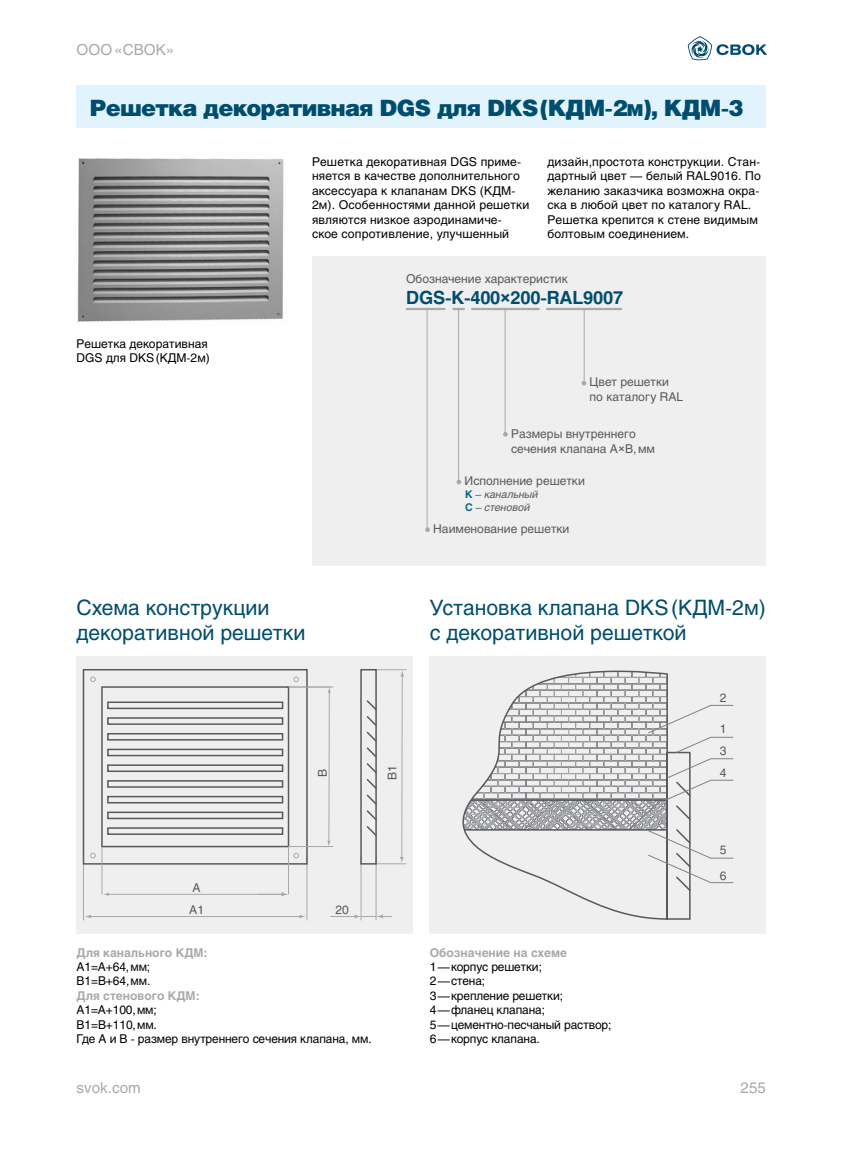
<style>
.page{position:relative;width:851px;height:1149px;background:#fff}
.page>*{position:absolute;margin:0;border:0;box-sizing:border-box;transform-origin:0 0}
.t1{font:22.5px "Helios Black C";letter-spacing:-.035em;color:#004d6d}
.t2{font:21px/25.2px "Helios C";color:#004d6d}
.t3{font:700 18px "Helios C";letter-spacing:-.01em;color:#004d6d}
.t4{font:15px "Helios C";color:#a7a9ac}
.t5{font:12px/14.4px "Helios C";letter-spacing:.01em;color:#000}
.t6{font:12px/14.4px "Helios C";letter-spacing:-.01em;color:#000}
.t7{font:12px/14.4px "Helios C";color:#58595b}
.t8{font:700 12px "Helios C";color:#a7a9ac}
.t9{font:italic 10.5px/12.6px "Helios C";color:#58595b}
.s1{font-family:"Arial"}
.s2{font-weight:700;font-style:normal;color:#006787}
</style>
<div class="page">
<svg style="left:687px;top:36px;width:80px;height:25px"></svg>
<div style="left:77px;top:85px;width:688px;height:43px;background:#e1f4fd"></div>
<img style="left:77px;top:158px;width:207px;height:164px">
<div style="left:312px;top:257px;width:453px;height:309px;background:#efeff0"></div>
<svg style="left:425px;top:527px;width:5px;height:5px"></svg>
<svg style="left:503px;top:432px;width:4px;height:4px"></svg>
<svg style="left:456px;top:479px;width:5px;height:5px"></svg>
<hr style="left:407px;top:308px;width:37px;height:2px;background:#a7a9ac">
<hr style="left:472px;top:308px;width:66px;height:2px;background:#a7a9ac">
<svg style="left:453px;top:308px;width:11px;height:2px"></svg>
<hr style="left:547px;top:308px;width:74px;height:2px;background:#a7a9ac">
<hr style="left:583px;top:309px;width:1px;height:74px;background:#a7a9ac">
<hr style="left:504px;top:308px;width:1px;height:126px;background:#a7a9ac">
<hr style="left:458px;top:308px;width:1px;height:173px;background:#a7a9ac">
<hr style="left:426px;top:308px;width:1px;height:221px;background:#a7a9ac">
<svg style="left:581px;top:381px;width:5px;height:4px"></svg>
<div style="left:77px;top:656px;width:335px;height:277px;background:#efeff0"></div>
<hr style="left:401px;top:675px;width:1px;height:182px;background:#a7a9ac">
<svg style="left:400px;top:856px;width:3px;height:7px"></svg>
<svg style="left:400px;top:670px;width:4px;height:6px"></svg>
<hr style="left:376px;top:863px;width:30px;height:1px;background:#a7a9ac">
<hr style="left:376px;top:669px;width:30px;height:1px;background:#a7a9ac">
<hr style="left:328px;top:691px;width:1px;height:150px;background:#a7a9ac">
<svg style="left:327px;top:840px;width:3px;height:5px"></svg>
<svg style="left:327px;top:687px;width:4px;height:5px"></svg>
<hr style="left:285px;top:845px;width:48px;height:1px;background:#a7a9ac">
<hr style="left:286px;top:686px;width:47px;height:1px;background:#a7a9ac">
<hr style="left:90px;top:915px;width:211px;height:1px;background:#a7a9ac">
<svg style="left:299px;top:915px;width:6px;height:3px"></svg>
<svg style="left:85px;top:914px;width:6px;height:4px"></svg>
<hr style="left:108px;top:893px;width:174px;height:1px;background:#a7a9ac">
<hr style="left:306px;top:856px;width:1px;height:64px;background:#a7a9ac">
<hr style="left:360px;top:856px;width:1px;height:64px;background:#a7a9ac">
<hr style="left:375px;top:856px;width:1px;height:64px;background:#a7a9ac">
<hr style="left:83px;top:856px;width:1px;height:64px;background:#a7a9ac">
<svg style="left:83px;top:669px;width:225px;height:196px"></svg>
<svg style="left:90px;top:676px;width:209px;height:182px"></svg>
<svg style="left:366px;top:700px;width:9px;height:136px"></svg>
<div style="left:360px;top:668px;width:17px;height:196px;border:1px solid #58595b"></div>
<hr style="left:288px;top:846px;width:1px;height:48px;background:#a7a9ac">
<hr style="left:102px;top:846px;width:1px;height:48px;background:#a7a9ac">
<hr style="left:288px;top:845px;width:43px;height:1px;background:#a7a9ac">
<hr style="left:288px;top:686px;width:43px;height:1px;background:#a7a9ac">
<svg style="left:257px;top:892px;width:31px;height:4px"></svg>
<svg style="left:330px;top:914px;width:62px;height:4px"></svg>
<div style="left:430px;top:656px;width:335px;height:277px;background:#efeff0"></div>
<svg style="left:569px;top:670px;width:122px;height:249px"></svg>
<svg style="left:462px;top:671px;width:271px;height:221px"></svg>
<p class="t4" style="left:77px;top:41px;width:99px">ООО«СВОК»</p>
<h1 class="t1" style="left:89px;top:93px;width:655px">Решетка декоративная DGS для DKS(КДМ-2м), КДМ-3</h1>
<p class="t5" style="left:312px;top:154px;width:219px">Решетка декоративная DGS приме&shy;няется в качестве дополнительного аксессуара к клапанам DKS (КДМ-2м). Особенностями данной решетки являются низкое аэродинамиче&shy;ское сопротивление, улучшенный</p>
<p class="t5" style="left:547px;top:154px;width:215px">дизайн,простота конструкции. Стан&shy;дартный цвет — белый RAL9016. По желанию заказчика возможна окра&shy;ска в любой цвет по каталогу RAL.<br>Решетка крепится к стене видимым болтовым соединением.</p>
<p class="t5" style="left:77px;top:336px;width:135px">Решетка декоративная<br>DGS для DKS(КДМ-2м)</p>
<p class="t7" style="left:406px;top:271px;width:163px">Обозначение характеристик</p>
<h3 class="t3" style="left:406px;top:287px;width:218px">DGS-K-400<span class="s1">×</span>200-RAL9007</h3>
<p class="t7" style="left:589px;top:374px;width:95px">Цвет решетки по каталогу RAL</p>
<p class="t7" style="left:511px;top:426px;width:145px">Размеры внутреннего сечения клапана A<span class="s1">×</span>B,мм</p>
<p class="t7" style="left:464px;top:473px;width:122px">Исполнение решетки</p>
<p class="t9" style="left:465px;top:488px;width:75px"><span class="s2">К</span> – канальный<br><span class="s2">С</span> – стеновой</p>
<p class="t7" style="left:433px;top:521px;width:138px">Наименование решетки</p>
<h2 class="t2" style="left:77px;top:594px;width:230px">Схема конструкции декоративной решетки</h2>
<p class="t7" style="left:315px;top:776px;width:10px;rotate:-90deg">B</p>
<p class="t7" style="left:385px;top:780px;width:16px;rotate:-90deg">B1</p>
<h2 class="t2" style="left:430px;top:594px;width:337px">Установка клапана DKS(КДМ-2м) с декоративной решеткой</h2>
<p class="t7" style="left:719px;top:689px;width:8px">2</p>
<p class="t7" style="left:719px;top:717px;width:8px;line-height:21.8px;text-align:justify">1<br>3<br>4</p>
<p class="t7" style="left:193px;top:880px;width:10px">A</p>
<p class="t7" style="left:189px;top:902px;width:16px">A1</p>
<p class="t7" style="left:335px;top:902px;width:15px">20</p>
<p class="t8" style="left:77px;top:945px;width:132px">Для канального КДМ:</p>
<p class="t6" style="left:77px;top:959px;width:75px">A1=A+64,мм;<br>B1=B+64,мм.</p>
<p class="t8" style="left:77px;top:988px;width:125px">Для стенового КДМ:</p>
<p class="t6" style="left:77px;top:1002px;width:296px">A1=A+100,мм;<br>B1=B+110,мм.<br>Где A и B - размер внутреннего сечения клапана, мм.</p>
<p class="t4" style="left:77px;top:1077px;width:66px">svok.com</p>
<p class="t8" style="left:429px;top:945px;width:139px">Обозначение на схеме</p>
<p class="t6" style="left:429px;top:959px;width:183px">1— корпус решетки;<br>2— стена;<br>3— крепление решетки;<br>4— фланец клапана;<br>5—цементно-песчаный раствор;<br>6—корпус клапана.</p>
<p class="t7" style="left:719px;top:837px;width:8px;line-height:25.3px">5<br>6</p>
<p class="t4" style="left:740px;top:1077px;width:27px">255</p>
</div>
